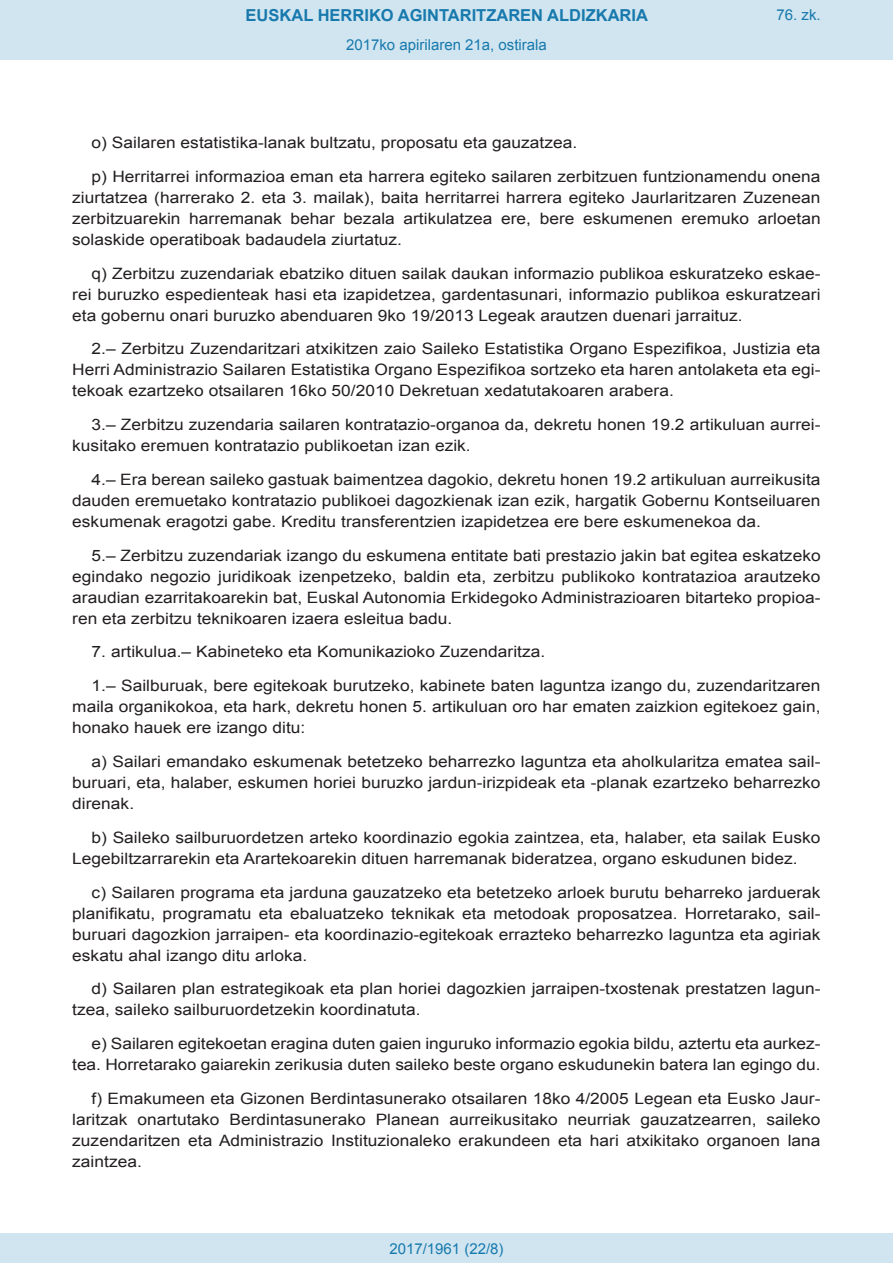
<style>
.page{position:relative;width:893px;height:1263px;background:#fff}
.page>*{position:absolute;margin:0;border:0;box-sizing:border-box;transform-origin:0 0}
.t1{font:700 16.5px "Arial";color:#1879ad}
.BOPVDetalle{font:15.6px/21px "Arial";color:#231f20;text-align:justify;scale:1.11 1}
.Paginacion_Centro{font:15px "Arial";color:#1879ad}
</style>
<div class="page">
<div style="left:0;top:0;width:893px;height:60px;background:#d0e5f0"></div>
<div style="left:0;top:1233px;width:893px;height:30px;background:#d0e5f0"></div>
<p class="t1" style="left:246px;top:4px;width:404px">EUSKAL HERRIKO AGINTARITZAREN ALDIZKARIA</p>
<p class="Paginacion_Centro" style="left:346px;top:35px;width:202px">2017ko apirilaren 21a, ostirala</p>
<p class="Paginacion_Centro" style="left:776px;top:5px;width:46px">76. zk.</p>
<p class="BOPVDetalle" style="left:92px;top:132px;width:439px">o) Sailaren estatistika-lanak bultzatu, proposatu eta gauzatzea.</p>
<p class="BOPVDetalle" style="left:72px;top:166px;width:676px;text-indent:19px">p) Herritarrei informazioa eman eta harrera egiteko sailaren zerbitzuen funtzionamendu onena ziurtatzea (harrerako 2. eta 3. mailak), baita herritarrei harrera egiteko Jaurlaritzaren Zuzenean zerbitzuarekin harremanak behar bezala artikulatzea ere, bere eskumenen eremuko arloetan solaskide operatiboak badaudela ziurtatuz.</p>
<p class="BOPVDetalle" style="left:72px;top:263px;width:676px;text-indent:19px">q) Zerbitzu zuzendariak ebatziko dituen sailak daukan informazio publikoa eskuratzeko eskae&shy;rei buruzko espedienteak hasi eta izapidetzea, gardentasunari, informazio publikoa eskuratzeari eta gobernu onari buruzko abenduaren 9ko 19/2013 Legeak arautzen duenari jarraituz.</p>
<p class="BOPVDetalle" style="left:72px;top:339px;width:676px;text-indent:19px">2.– Zerbitzu Zuzendaritzari atxikitzen zaio Saileko Estatistika Organo Espezifikoa, Justizia eta Herri Administrazio Sailaren Estatistika Organo Espezifikoa sortzeko eta haren antolaketa eta egi&shy;tekoak ezartzeko otsailaren 16ko 50/2010 Dekretuan xedatutakoaren arabera.</p>
<p class="BOPVDetalle" style="left:72px;top:414px;width:676px;text-indent:19px">3.– Zerbitzu zuzendaria sailaren kontratazio-organoa da, dekretu honen 19.2 artikuluan aurrei&shy;kusitako eremuen kontratazio publikoetan izan ezik.</p>
<p class="BOPVDetalle" style="left:72px;top:469px;width:676px;text-indent:19px">4.– Era berean saileko gastuak baimentzea dagokio, dekretu honen 19.2 artikuluan aurreikusita dauden eremuetako kontratazio publikoei dagozkienak izan ezik, hargatik Gobernu Kontseiluaren eskumenak eragotzi gabe. Kreditu transferentzien izapidetzea ere bere eskumenekoa da.</p>
<p class="BOPVDetalle" style="left:72px;top:545px;width:676px;text-indent:19px">5.– Zerbitzu zuzendariak izango du eskumena entitate bati prestazio jakin bat egitea eskatzeko egindako negozio juridikoak izenpetzeko, baldin eta, zerbitzu publikoko kontratazioa arautzeko araudian ezarritakoarekin bat, Euskal Autonomia Erkidegoko Administrazioaren bitarteko propioa&shy;ren eta zerbitzu teknikoaren izaera esleitua badu.</p>
<p class="BOPVDetalle" style="left:92px;top:642px;width:410px">7. artikulua.– Kabineteko eta Komunikazioko Zuzendaritza.</p>
<p class="BOPVDetalle" style="left:72px;top:675px;width:676px;text-indent:19px">1.– Sailburuak, bere egitekoak burutzeko, kabinete baten laguntza izango du, zuzendaritzaren maila organikokoa, eta hark, dekretu honen 5. artikuluan oro har ematen zaizkion egitekoez gain, honako hauek ere izango ditu:</p>
<p class="BOPVDetalle" style="left:72px;top:751px;width:676px;text-indent:19px">a) Sailari emandako eskumenak betetzeko beharrezko laguntza eta aholkularitza ematea sail&shy;buruari, eta, halaber, eskumen horiei buruzko jardun-irizpideak eta -planak ezartzeko beharrezko direnak.</p>
<p class="BOPVDetalle" style="left:72px;top:827px;width:676px;text-indent:19px">b) Saileko sailburuordetzen arteko koordinazio egokia zaintzea, eta, halaber, eta sailak Eusko<br>Legebiltzarrarekin eta Arartekoarekin dituen harremanak bideratzea, organo eskudunen bidez.</p>
<p class="BOPVDetalle" style="left:72px;top:882px;width:676px;text-indent:19px">c) Sailaren programa eta jarduna gauzatzeko eta betetzeko arloek burutu beharreko jarduerak planifikatu, programatu eta ebaluatzeko teknikak eta metodoak proposatzea. Horretarako, sail&shy;buruari dagozkion jarraipen- eta koordinazio-egitekoak errazteko beharrezko laguntza eta agiriak eskatu ahal izango ditu arloka.</p>
<p class="BOPVDetalle" style="left:72px;top:978px;width:676px;text-indent:19px">d) Sailaren plan estrategikoak eta plan horiei dagozkien jarraipen-txostenak prestatzen lagun&shy;tzea, saileko sailburuordetzekin koordinatuta.</p>
<p class="BOPVDetalle" style="left:72px;top:1033px;width:676px;text-align:right">e) Sailaren egitekoetan eragina duten gaien inguruko informazio egokia bildu, aztertu eta aurkez&shy;tea. Horretarako gaiarekin zerikusia duten saileko beste organo eskudunekin batera lan egingo du.</p>
<p class="BOPVDetalle" style="left:72px;top:1088px;width:676px;text-indent:19px">f) Emakumeen eta Gizonen Berdintasunerako otsailaren 18ko 4/2005 Legean eta Eusko Jaur&shy;laritzak onartutako Berdintasunerako Planean aurreikusitako neurriak gauzatzearren, saileko zuzendaritzen eta Administrazio Instituzionaleko erakundeen eta hari atxikitako organoen lana zaintzea.</p>
<p class="Paginacion_Centro" style="left:389px;top:1238px;width:116px">2017/1961 (22/8)</p>
</div>
